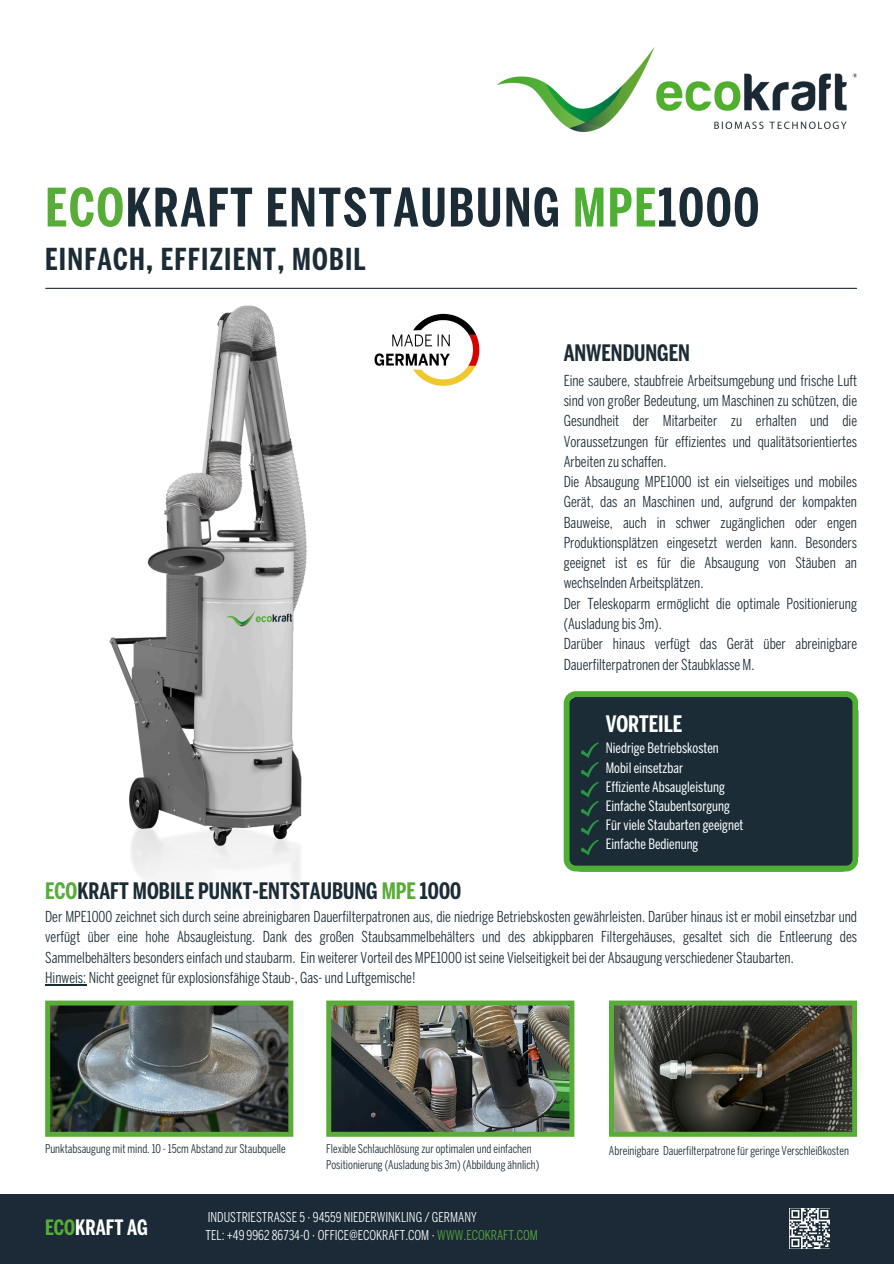
<style>
.page{position:relative;width:894px;height:1264px;background:#fff}
.page>*{position:absolute;margin:0;border:0;box-sizing:border-box;transform-origin:0 0}
.t1{font:700 52.5px "Benton Sans Comp";letter-spacing:.035em;color:#1b2c36}
.t2{font:700 30px "Benton Sans Comp";letter-spacing:.04em;color:#1b2c36}
.t3{font:700 22.5px "Benton Sans Comp";color:#1b2c36}
.t4{font:700 22.5px "Benton Sans Comp";color:#fff}
.t5{font:700 21px "Benton Sans Comp";color:#fff}
.t6{font:15px/20.2px "Benton Sans Comp";color:#1b2c36}
.t7{font:14.25px/19.2px "Benton Sans Comp";color:#fff}
.t8{font:13.5px/18px "Benton Sans Comp";color:#fff}
.t9{font:12px/16px "Benton Sans Comp";color:#1b2c36}
.s1{color:#58ad38}
.s2{color:#4fae34}
</style>
<div class="page">
<img style="left:497px;top:47px;width:359px;height:84px">
<hr style="left:46px;top:288px;width:810px;height:1px;background:#1b2c36">
<img style="left:375px;top:314px;width:105px;height:72px">
<div style="left:0;top:1193px;width:893px;height:70px;background:#1b2a36"></div>
<img style="left:326px;top:1000px;width:248px;height:136px">
<svg style="left:609px;top:1000px;width:247px;height:136px;background:#474d3b"></svg>
<svg style="left:45px;top:1000px;width:248px;height:136px;background:#5a675c"></svg>
<img style="left:109px;top:305px;width:198px;height:588px">
<svg style="left:563px;top:691px;width:294px;height:180px;background:#213a37"></svg>
<hr style="left:45px;top:984px;width:38px;height:1px;background:#1b2c36">
<svg style="left:789px;top:1208px;width:40px;height:40px"></svg>
<svg style="left:579px;top:742px;width:19px;height:113px;background:#1d3e37"></svg>
<p class="t1" style="left:45px;top:188px;width:715px"><span class="s1">ECO</span>KRAFT ENTSTAUBUNG <span class="s2">MPE</span>1000</p>
<h3 class="t2" style="left:45px;top:247px;width:322px">EINFACH, EFFIZIENT, MOBIL</h3>
<h5 class="t3" style="left:563px;top:345px;width:128px">ANWENDUNGEN</h5>
<h3 class="t6" style="left:563px;top:372px;width:295px">Eine saubere, staubfreie Arbeitsumgebung und frische Luft sind von großer Bedeutung, um Maschinen zu schützen, die Gesundheit der Mitarbeiter zu erhalten und die Voraussetzungen für effizientes und qualitätsorientiertes Arbeiten zu schaffen.<br>Die Absaugung MPE1000 ist ein vielseitiges und mobiles Gerät, das an Maschinen und, aufgrund der kompakten Bauweise, auch in schwer zugänglichen oder engen Produktionsplätzen eingesetzt werden kann. Besonders geeignet ist es für die Absaugung von Stäuben an wechselnden Arbeitsplätzen.<br>Der Teleskoparm ermöglicht die optimale Positionierung (Ausladung bis 3m).<br>Darüber hinaus verfügt das Gerät über abreinigbare Dauerfilterpatronen der Staubklasse M.</h3>
<p class="t4" style="left:605px;top:715px;width:78px">VORTEILE</p>
<p class="t7" style="left:605px;top:740px;width:139px">Niedrige Betriebskosten<br>Mobil einsetzbar<br>Effiziente Absaugleistung<br>Einfache Staubentsorgung<br>Für viele Staubarten geeignet</p>
<p class="t7" style="left:605px;top:835px;width:94px">Einfache Bedienung</p>
<p class="t3" style="left:45px;top:881px;width:417px"><span class="s1">ECO</span>KRAFT MOBILE PUNKT-ENTSTAUBUNG <span class="s1">MPE</span> 1000</p>
<p class="t6" style="left:45px;top:908px;width:813px">Der MPE1000 zeichnet sich durch seine abreinigbaren Dauerfilterpatronen aus, die niedrige Betriebskosten gewährleisten. Darüber hinaus ist er mobil einsetzbar und verfügt über eine hohe Absaugleistung. Dank des großen Staubsammelbehälters und des abkippbaren Filtergehäuses, gesaltet sich die Entleerung des Sammelbehälters besonders einfach und staubarm. Ein weiterer Vorteil des MPE1000 ist seine Vielseitigkeit bei der Absaugung verschiedener Staubarten.<br>Hinweis: Nicht geeignet für explosionsfähige Staub-, Gas- und Luftgemische!</p>
<p class="t9" style="left:45px;top:1142px;width:242px">Punktabsaugung mit mind. 10 - 15cm Abstand zur Staubquelle</p>
<p class="t9" style="left:326px;top:1142px;width:214px">Flexible Schlauchlösung zur optimalen und einfachen<br>Positionierung (Ausladung bis 3m) (Abbildung ähnlich)</p>
<h5 class="t9" style="left:608px;top:1143px;width:241px">Abreinigbare Dauerfilterpatrone für geringe Verschleißkosten</h5>
<p class="t8" style="left:205px;top:1209px;width:334px">INDUSTRIESTRASSE 5 · 94559 NIEDERWINKLING / GERMANY<br>TEL: +49 9962 86734-0 · OFFICE@ECOKRAFT.COM · <span class="s1">WWW.ECOKRAFT.COM</span></p>
<p class="t5" style="left:45px;top:1219px;width:104px"><span class="s1">ECO</span>KRAFT AG</p>
</div>
